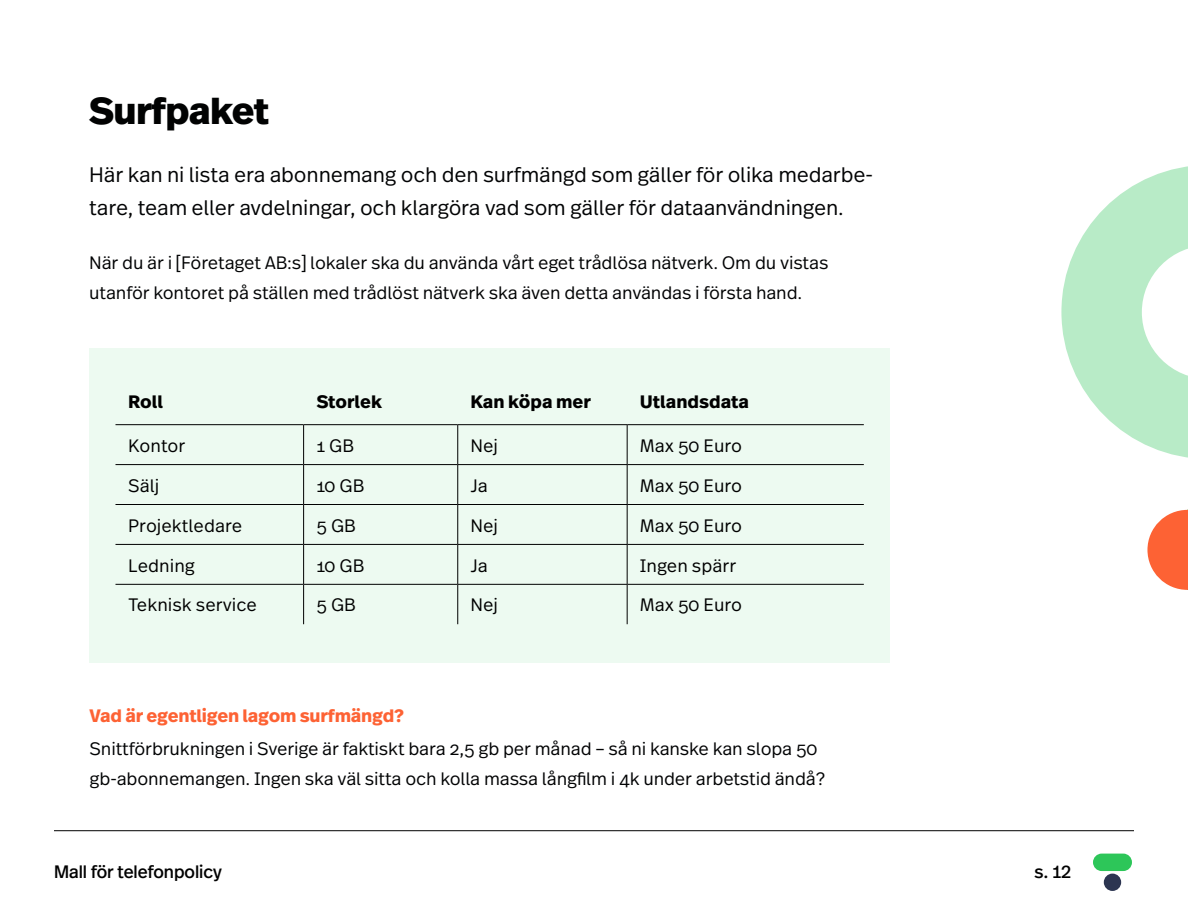
<style>
.page{position:relative;width:1188px;height:918px;background:#fff}
.page>*{position:absolute;margin:0;border:0;box-sizing:border-box;transform-origin:0 0}
.t1{font:800 37.5px "Real Head Pro";color:#010202}
.t2{font:300 21px/33px "Real Text Pro";letter-spacing:-.01em;color:#020304}
.t3{font:300 18px/30px "Real Text Pro";letter-spacing:-.01em;color:#020304}
.t4{font:300 18px "Real Text Pro";color:#000}
.t5{font:700 18px "Real Text Pro";color:#000}
.t6{font:700 18px "Real Text Pro";letter-spacing:-.01em;color:#fd6234}
.t7{font:18px "Real Head Pro";color:#000}
</style>
<div class="page">
<svg style="left:1061px;top:166px;width:127px;height:424px"></svg>
<hr style="left:54px;top:830px;width:1080px;height:1px;background:#000">
<div style="left:1104px;top:874px;width:17px;height:17px;background:#2c3551;border-radius:50%"></div>
<div style="left:1093px;top:854px;width:39px;height:17px;background:#2dc659;border-radius:9px"></div>
<div style="left:90px;top:349px;width:800px;height:314px;background:#edfaf1"></div>
<hr style="left:303px;top:425px;width:1px;height:39px;background:#000">
<hr style="left:457px;top:425px;width:1px;height:39px;background:#000">
<hr style="left:115px;top:464px;width:189px;height:1px;background:#000">
<hr style="left:304px;top:464px;width:154px;height:1px;background:#000">
<hr style="left:303px;top:465px;width:1px;height:39px;background:#000">
<hr style="left:458px;top:464px;width:169px;height:1px;background:#000">
<hr style="left:457px;top:465px;width:1px;height:39px;background:#000">
<hr style="left:115px;top:424px;width:189px;height:1px;background:#000">
<hr style="left:304px;top:424px;width:154px;height:1px;background:#000">
<hr style="left:458px;top:424px;width:169px;height:1px;background:#000">
<hr style="left:115px;top:504px;width:189px;height:1px;background:#000">
<hr style="left:304px;top:504px;width:154px;height:1px;background:#000">
<hr style="left:303px;top:505px;width:1px;height:39px;background:#000">
<hr style="left:458px;top:504px;width:169px;height:1px;background:#000">
<hr style="left:457px;top:505px;width:1px;height:39px;background:#000">
<hr style="left:115px;top:544px;width:189px;height:1px;background:#000">
<hr style="left:304px;top:544px;width:154px;height:1px;background:#000">
<hr style="left:303px;top:545px;width:1px;height:39px;background:#000">
<hr style="left:458px;top:544px;width:169px;height:1px;background:#000">
<hr style="left:457px;top:545px;width:1px;height:39px;background:#000">
<hr style="left:115px;top:584px;width:189px;height:1px;background:#000">
<hr style="left:304px;top:584px;width:154px;height:1px;background:#000">
<hr style="left:303px;top:585px;width:1px;height:39px;background:#000">
<hr style="left:458px;top:584px;width:169px;height:1px;background:#000">
<hr style="left:457px;top:585px;width:1px;height:39px;background:#000">
<hr style="left:627px;top:424px;width:237px;height:1px;background:#000">
<hr style="left:627px;top:425px;width:1px;height:39px;background:#000">
<hr style="left:627px;top:464px;width:237px;height:1px;background:#000">
<hr style="left:627px;top:465px;width:1px;height:39px;background:#000">
<hr style="left:627px;top:504px;width:237px;height:1px;background:#000">
<hr style="left:627px;top:505px;width:1px;height:39px;background:#000">
<hr style="left:627px;top:544px;width:237px;height:1px;background:#000">
<hr style="left:627px;top:545px;width:1px;height:39px;background:#000">
<hr style="left:627px;top:584px;width:237px;height:1px;background:#000">
<hr style="left:627px;top:585px;width:1px;height:39px;background:#000">
<h1 class="t1" style="left:89px;top:83px;width:181px">Surfpaket</h1>
<p class="t2" style="left:89px;top:157px;width:785px">Här kan ni lista era abonnemang och den surfmängd som gäller för olika medarbe&shy;tare, team eller avdelningar, och klargöra vad som gäller för dataanvändningen.</p>
<p class="t3" style="left:89px;top:247px;width:741px">När du är i [Företaget AB:s] lokaler ska du använda vårt eget trådlösa nätverk. Om du vistas utanför kontoret på ställen med trådlöst nätverk ska även detta användas i första hand.</p>
<p class="t5" style="left:128px;top:388px;width:36px">Roll</p>
<p class="t5" style="left:316px;top:388px;width:67px">Storlek</p>
<p class="t5" style="left:471px;top:388px;width:122px">Kan köpa mer</p>
<p class="t5" style="left:640px;top:388px;width:111px">Utlandsdata</p>
<p class="t4" style="left:128px;top:433px;width:59px">Kontor</p>
<p class="t4" style="left:316px;top:433px;width:39px">1 GB</p>
<p class="t4" style="left:471px;top:433px;width:29px">Nej</p>
<p class="t4" style="left:640px;top:433px;width:104px">Max 50 Euro</p>
<p class="t4" style="left:128px;top:473px;width:33px">Sälj</p>
<p class="t4" style="left:316px;top:473px;width:50px">10 GB</p>
<p class="t4" style="left:471px;top:473px;width:19px">Ja</p>
<p class="t4" style="left:640px;top:473px;width:104px">Max 50 Euro</p>
<p class="t4" style="left:128px;top:513px;width:116px">Projektledare</p>
<p class="t4" style="left:316px;top:513px;width:41px">5 GB</p>
<p class="t4" style="left:471px;top:513px;width:29px">Nej</p>
<p class="t4" style="left:640px;top:513px;width:104px">Max 50 Euro</p>
<p class="t4" style="left:128px;top:553px;width:68px">Ledning</p>
<p class="t4" style="left:316px;top:553px;width:50px">10 GB</p>
<p class="t4" style="left:471px;top:553px;width:19px">Ja</p>
<p class="t4" style="left:640px;top:553px;width:98px">Ingen spärr</p>
<p class="t4" style="left:128px;top:593px;width:130px">Teknisk service</p>
<p class="t4" style="left:316px;top:593px;width:41px">5 GB</p>
<p class="t4" style="left:471px;top:593px;width:29px">Nej</p>
<p class="t4" style="left:640px;top:593px;width:104px">Max 50 Euro</p>
<p class="t6" style="left:90px;top:703px;width:316px">Vad är egentligen lagom surfmängd?</p>
<p class="t3" style="left:90px;top:733px;width:737px">Snittförbrukningen i Sverige är faktiskt bara 2,5 gb per månad – så ni kanske kan slopa 50 gb-abonnemangen. Ingen ska väl sitta och kolla massa långfilm i 4k under arbetstid ändå?</p>
<p class="t7" style="left:54px;top:859px;width:169px">Mall för telefonpolicy</p>
<p class="t7" style="left:1034px;top:859px;width:39px">s. 12</p>
</div>
